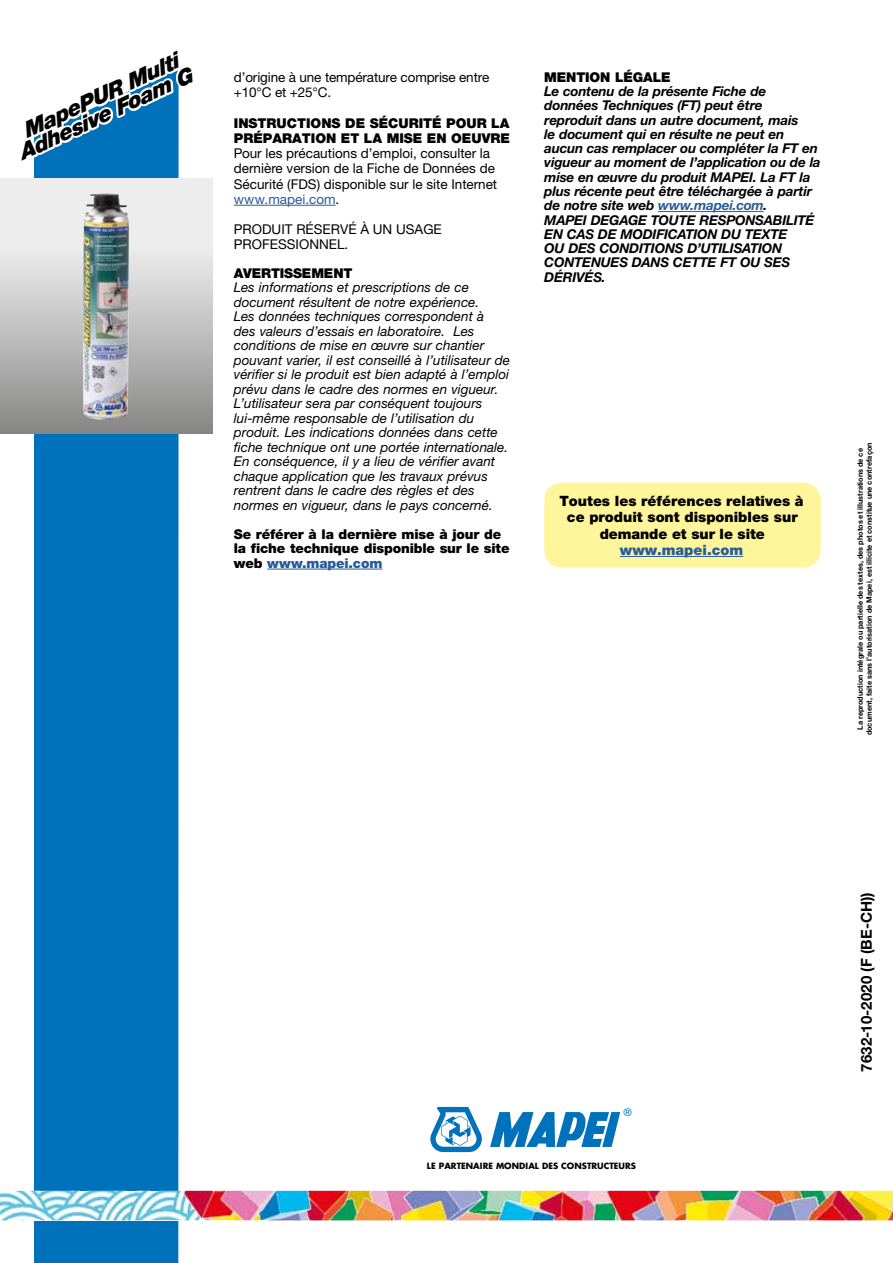
<style>
.page{position:relative;width:893px;height:1263px;background:#fff}
.page>*{position:absolute;margin:0;border:0;box-sizing:border-box;transform-origin:0 0}
.t1{font:italic 900 21.9px "Helvetica Neue LTW1 G";color:#fff}
.t2{font:italic 900 21.9px "Helvetica Neue LTW1 G";color:#000}
.t3{font:700 15px "Helvetica Neue LTW1 G";color:#000}
.t4{font:900 14.25px/16.5px "Helvetica Neue LTW1 G";color:#000;text-align:center}
.t5{font:900 14.25px "Helvetica Neue LTW1 G";color:#275b9b}
.t6{font:italic 13.5px/14.5px "Helvetica Neue LTW1 G";color:#000}
.t7{font:italic 700 13.5px/14.2px "Helvetica Neue LTW1 G";letter-spacing:-.015em;color:#000}
.t8{font:13.5px/15.3px "Helvetica Neue LTW1 G";color:#000}
.t9{font:900 13.5px/14.5px "Helvetica Neue LTW1 G";letter-spacing:-.01em;color:#000}
.t10{font:10.5px "Helvetica Neue LTW1 G";color:#0072bb}
.t11{font:700 8.4px "Futura";letter-spacing:.005em;color:#000}
.t12{font:700 7.5px/9px "Helvetica Neue LTW1 G";color:#000;text-align:center}
.s1{color:#275b9b}
</style>
<div class="page">
<div style="left:34px;top:68px;width:145px;height:1195px;background:#0072bb"></div>
<img style="left:0;top:1191px;width:893px;height:29px">
<hr style="left:234px;top:205px;width:102px;height:1px;background:#275b9b">
<hr style="left:267px;top:569px;width:115px;height:1px;background:#275b9b">
<hr style="left:658px;top:211px;width:106px;height:1px;background:#275b9b">
<svg style="left:112px;top:90px;width:9px;height:9px"></svg>
<svg style="left:50px;top:123px;width:14px;height:13px"></svg>
<svg style="left:490px;top:1112px;width:130px;height:35px"></svg>
<svg style="left:430px;top:1107px;width:52px;height:45px"></svg>
<svg style="left:0;top:179px;width:213px;height:255px"></svg>
<img style="left:82px;top:193px;width:47px;height:227px">
<div style="left:544px;top:483px;width:277px;height:85px;background:#fff69b;border-radius:17px"></div>
<hr style="left:620px;top:556px;width:123px;height:1px;background:#275b9b">
<h1 class="t2" style="left:19px;top:119px;width:171px;rotate:-25deg">MapePUR Multi</h1>
<h1 class="t1" style="left:14px;top:141px;width:191px;rotate:-25deg">Adhesive Foam G</h1>
<p class="t8" style="left:234px;top:69px;width:257px">d’origine à une température comprise entre +10°C et +25°C.</p>
<p class="t9" style="left:234px;top:115px;width:278px;line-height:15.3px">INSTRUCTIONS DE SÉCURITÉ POUR LA<br>PRÉPARATION ET LA MISE EN OEUVRE</p>
<p class="t8" style="left:234px;top:146px;width:265px">Pour les précautions d’emploi, consulter la dernière version de la Fiche de Données de Sécurité (FDS) disponible sur le site Internet <span class="s1">www.mapei.com</span>.</p>
<p class="t8" style="left:234px;top:221px;width:209px">PRODUIT RÉSERVÉ À UN USAGE<br>PROFESSIONNEL.</p>
<p class="t9" style="left:234px;top:266px;width:120px">AVERTISSEMENT</p>
<p class="t6" style="left:234px;top:280px;width:278px">Les informations et prescriptions de ce document résultent de notre expérience.<br>Les données techniques correspondent à<br>des valeurs d’essais en laboratoire. Les conditions de mise en œuvre sur chantier pouvant varier, il est conseillé à l’utilisateur de vérifier si le produit est bien adapté à l’emploi prévu dans le cadre des normes en vigueur.<br>L’utilisateur sera par conséquent toujours lui-même responsable de l’utilisation du produit. Les indications données dans cette fiche technique ont une portée internationale.<br>En conséquence, il y a lieu de vérifier avant chaque application que les travaux prévus rentrent dans le cadre des règles et des normes en vigueur, dans le pays concerné.</p>
<p class="t9" style="left:234px;top:526px;width:277px">Se référer à la dernière mise à jour de la fiche technique disponible sur le site web <span class="s1">www.mapei.com</span></p>
<p class="t9" style="left:544px;top:70px;width:128px">MENTION LÉGALE</p>
<p class="t7" style="left:544px;top:84px;width:278px">Le contenu de la présente Fiche de données Techniques (FT) peut être reproduit dans un autre document, mais<br>le document qui en résulte ne peut en aucun cas remplacer ou compléter la FT en vigueur au moment de l’application ou de la mise en œuvre du produit MAPEI. La FT la plus récente peut être téléchargée à partir de notre site web <span class="s1">www.mapei.com</span>.<br>MAPEI DEGAGE TOUTE RESPONSABILITÉ EN CAS DE MODIFICATION DU TEXTE<br>OU DES CONDITIONS D’UTILISATION CONTENUES DANS CETTE FT OU SES DÉRIVÉS.</p>
<p class="t4" style="left:559px;top:492px;width:246px">Toutes les références relatives à ce produit sont disponibles sur demande et sur le site</p>
<p class="t5" style="left:620px;top:541px;width:125px">www.mapei.com</p>
<p class="t12" style="left:855px;top:735px;width:294px;rotate:-90deg">La reproduction intégrale ou partielle des textes, des photos et illustrations de ce document, faite sans l’autorisation de Mapei, est illicite et constitue une contrefaçon</p>
<p class="t10" style="left:624px;top:1106px;width:10px">®</p>
<p class="t11" style="left:427px;top:1161px;width:211px">LE PARTENAIRE MONDIAL DES CONSTRUCTEURS</p>
<p class="t3" style="left:857px;top:1071px;width:181px;rotate:-90deg">7632-10-2020 (F (BE-CH))</p>
</div>
